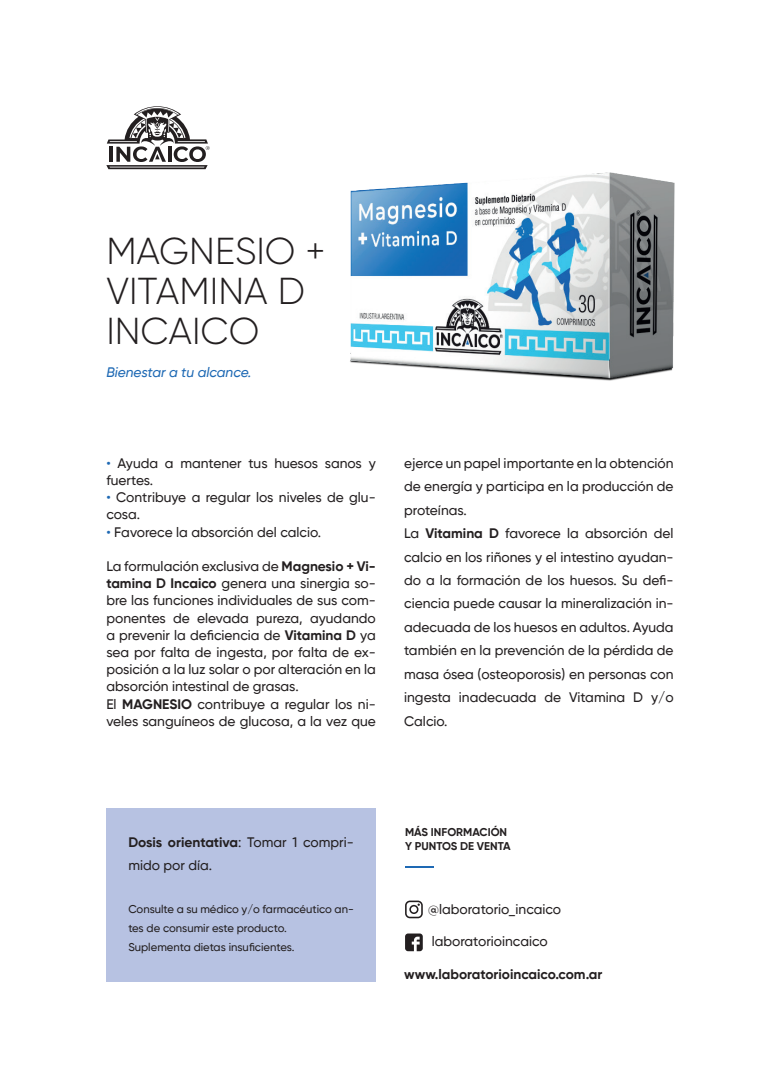
<style>
.page{position:relative;width:780px;height:1088px;background:#fff}
.page>*{position:absolute;margin:0;border:0;box-sizing:border-box;transform-origin:0 0}
.t1{font:300 37.5px/40px "Gilroy";color:#231f20}
.t2{font:500 13.75px/17.2px "Gilroy";color:#231f20}
.t3{font:700 13.75px "Gilroy";color:#231f20}
.t4{font:italic 500 13.75px "Gilroy";color:#1e69b4}
.t5{font:500 11.25px/19.4px "Gilroy";color:#231f20}
.t6{font:700 11.25px/13.8px "Gilroy";color:#231f20}
.s1{color:#1e69b4}
.s2{font-weight:700}
</style>
<div class="page">
<div style="left:106px;top:808px;width:270px;height:173px;background:#b7c2e2"></div>
<svg style="left:106px;top:106px;width:103px;height:63px"></svg>
<svg style="left:405px;top:933px;width:18px;height:18px"></svg>
<svg style="left:405px;top:900px;width:18px;height:18px"></svg>
<hr style="left:405px;top:866px;width:29px;height:2px;background:#1e69b4">
<img style="left:350px;top:172px;width:325px;height:209px">
<h1 class="t1" style="left:106px;top:230px;width:221px">MAGNESIO +<br>VITAMINA D<br>INCAICO</h1>
<p class="t4" style="left:106px;top:363px;width:147px">Bienestar a tu alcance.</p>
<p class="t2" style="left:106px;top:454px;width:271px"><span class="s1">•</span> Ayuda a mantener tus huesos sanos y fuertes.</p>
<p class="t2" style="left:106px;top:488px;width:271px"><span class="s1">•</span> Contribuye a regular los niveles de glu&shy;cosa.</p>
<p class="t2" style="left:106px;top:523px;width:216px"><span class="s1">•</span> Favorece la absorción del calcio.</p>
<p class="t2" style="left:106px;top:557px;width:271px">La formulación exclusiva de <span class="s2">Magnesio + Vi&shy;tamina D Incaico</span> genera una sinergia so&shy;bre las funciones individuales de sus com&shy;ponentes de elevada pureza, ayudando a prevenir la deficiencia de <span class="s2">Vitamina D</span> ya sea por falta de ingesta, por falta de ex&shy;posición a la luz solar o por alteración en la absorción intestinal de grasas.<br>El <span class="s2">MAGNESIO</span> contribuye a regular los ni&shy;veles sanguíneos de glucosa, a la vez que</p>
<p class="t2" style="left:404px;top:451px;width:271px;line-height:23.5px">ejerce un papel importante en la obtención de energía y participa en la producción de proteínas.<br>La <span class="s2">Vitamina D</span> favorece la absorción del calcio en los riñones y el intestino ayudan&shy;do a la formación de los huesos. Su defi&shy;ciencia puede causar la mineralización in&shy;adecuada de los huesos en adultos. Ayuda también en la prevención de la pérdida de masa ósea (osteoporosis) en personas con ingesta inadecuada de Vitamina D y/o Calcio.</p>
<p class="t6" style="left:405px;top:825px;width:107px">MÁS INFORMACIÓN<br>Y PUNTOS DE VENTA</p>
<p class="t2" style="left:128px;top:830px;width:227px;line-height:23.1px"><span class="s2">Dosis orientativa</span>: Tomar 1 compri&shy;mido por día.</p>
<p class="t5" style="left:128px;top:899px;width:227px">Consulte a su médico y/o farmacéutico an&shy;tes de consumir este producto.<br>Suplementa dietas insuficientes.</p>
<p class="t2" style="left:428px;top:900px;width:134px">@laboratorio_incaico</p>
<p class="t2" style="left:431px;top:932px;width:118px">laboratorioincaico</p>
<p class="t3" style="left:404px;top:965px;width:200px">www.laboratorioincaico.com.ar</p>
</div>
